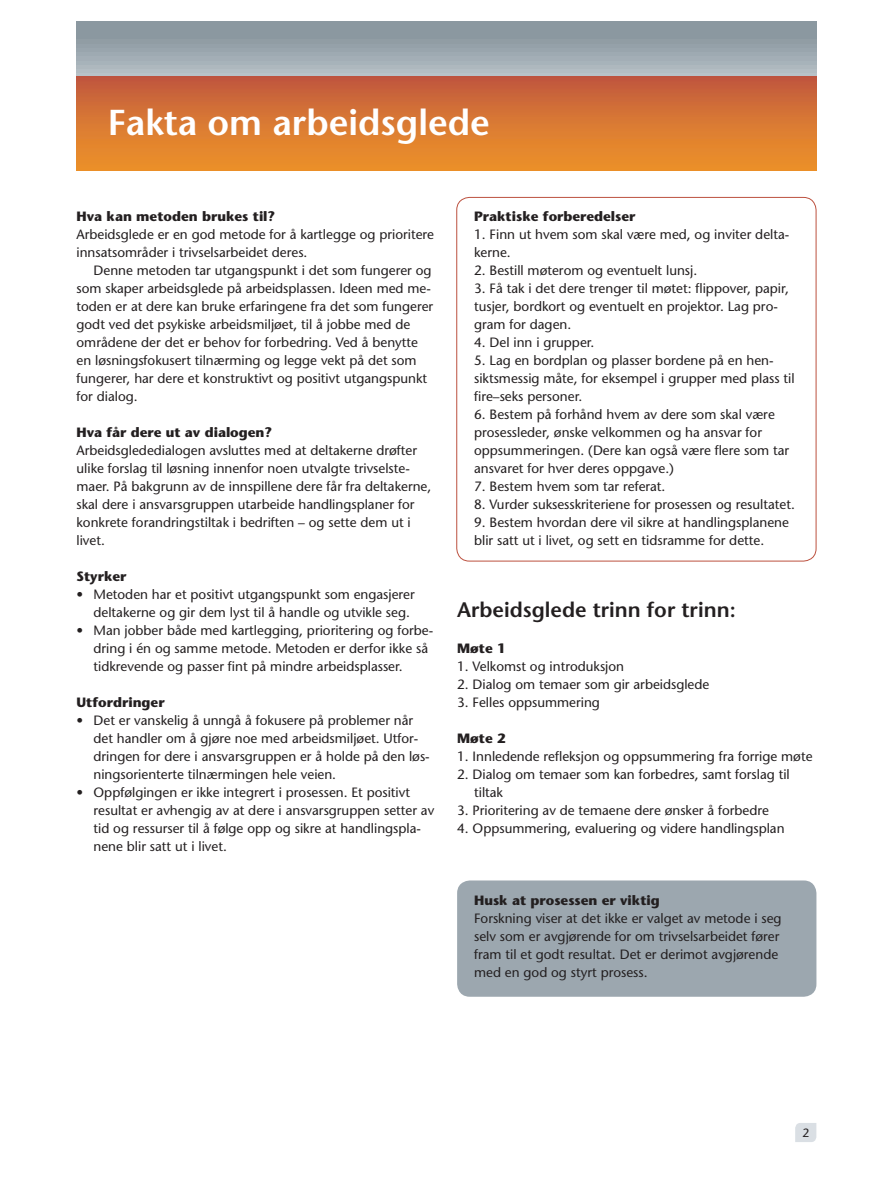
<style>
.page{position:relative;width:893px;height:1191px;background:#fff}
.page>*{position:absolute;margin:0;border:0;box-sizing:border-box;transform-origin:0 0}
.Undertittel{font:600 36px "Stone Sans";color:#fff}
.Møte__trinn_for_trin{font:600 21px "Stone Sans";color:#231f20}
.Nummerert_liste{font:13.5px/18px "Stone Sans";color:#231f20}
.Liste_med_punkter{font:13.5px/18px "Stone Sans";color:#231f20}
.Normaltekst{font:13.5px/18px "Stone Sans";color:#231f20}
.Normaltekst_m_innryk{font:13.5px/18px "Stone Sans";color:#231f20}
.Overskrift_uthevet{font:700 13.5px "Stone Sans";color:#231f20}
.Møte_med_nummerering{font:700 13.5px "Stone Sans";color:#231f20}
.pagina{font:12px "Stone Sans";color:#231f20}
</style>
<div class="page">
<svg style="left:77px;top:21px;width:739px;height:56px;background:#9ba5ac"></svg>
<div style="left:77px;top:77px;width:739px;height:93px;background:linear-gradient(to bottom,#c25a3e,#ef9428)"></div>
<svg style="left:795px;top:1123px;width:21px;height:19px"></svg>
<div style="left:456px;top:197px;width:360px;height:364px;border:1px solid #bc513f;border-radius:13px"></div>
<div style="left:457px;top:880px;width:359px;height:116px;background:#9ca7af;border-radius:13px"></div>
<p class="Undertittel" style="left:108px;top:100px;width:384px">Fakta om arbeidsglede</p>
<p class="Overskrift_uthevet" style="left:77px;top:207px;width:200px">Hva kan metoden brukes til?</p>
<p class="Normaltekst" style="left:77px;top:225px;width:359px">Arbeidsglede er en god metode for å kartlegge og prioritere innsatsområder i trivselsarbeidet deres.</p>
<p class="Normaltekst_m_innryk" style="left:77px;top:261px;width:358px;text-indent:17px">Denne metoden tar utgangspunkt i det som fungerer og som skaper arbeidsglede på arbeidsplassen. Ideen med me&shy;toden er at dere kan bruke erfaringene fra det som fungerer godt ved det psykiske arbeidsmiljøet, til å jobbe med de områdene der det er behov for forbedring. Ved å benytte en løsningsfokusert tilnærming og legge vekt på det som fungerer, har dere et konstruktivt og positivt utgangspunkt for dialog.</p>
<p class="Overskrift_uthevet" style="left:77px;top:423px;width:197px">Hva får dere ut av dialogen?</p>
<p class="Normaltekst" style="left:77px;top:441px;width:356px">Arbeidsglededialogen avsluttes med at deltakerne drøfter ulike forslag til løsning innenfor noen utvalgte trivselste&shy;maer. På bakgrunn av de innspillene dere får fra deltakerne, skal dere i ansvarsgruppen utarbeide handlingsplaner for konkrete forandringstiltak i bedriften – og sette dem ut i livet.</p>
<p class="Overskrift_uthevet" style="left:77px;top:567px;width:51px">Styrker</p>
<p class="Liste_med_punkter" style="left:94px;top:585px;width:323px;text-indent:-17px">• Metoden har et positivt utgangspunkt som engasjerer deltakerne og gir dem lyst til å handle og utvikle seg.</p>
<p class="Liste_med_punkter" style="left:94px;top:621px;width:341px;text-indent:-17px">• Man jobber både med kartlegging, prioritering og forbe&shy;dring i én og samme metode. Metoden er derfor ikke så tidkrevende og passer fint på mindre arbeidsplasser.</p>
<p class="Overskrift_uthevet" style="left:77px;top:693px;width:90px">Utfordringer</p>
<p class="Liste_med_punkter" style="left:94px;top:711px;width:338px;text-indent:-17px">• Det er vanskelig å unngå å fokusere på problemer når det handler om å gjøre noe med arbeidsmiljøet. Utfor&shy;dringen for dere i ansvarsgruppen er å holde på den løs&shy;ningsorienterte tilnærmingen hele veien.</p>
<p class="Liste_med_punkter" style="left:94px;top:783px;width:342px;text-indent:-17px">• Oppfølgingen er ikke integrert i prosessen. Et positivt resultat er avhengig av at dere i ansvarsgruppen setter av tid og ressurser til å følge opp og sikre at handlingspla&shy;nene blir satt ut i livet.</p>
<p class="Overskrift_uthevet" style="left:474px;top:207px;width:163px">Praktiske forberedelser</p>
<p class="Nummerert_liste" style="left:474px;top:225px;width:317px">1. Finn ut hvem som skal være med, og inviter delta&shy;kerne.</p>
<p class="Nummerert_liste" style="left:474px;top:261px;width:225px">2. Bestill møterom og eventuelt lunsj.</p>
<p class="Nummerert_liste" style="left:474px;top:279px;width:316px">3. Få tak i det dere trenger til møtet: flippover, papir, tusjer, bordkort og eventuelt en projektor. Lag pro&shy;gram for dagen.</p>
<p class="Nummerert_liste" style="left:474px;top:333px;width:122px">4. Del inn i grupper.</p>
<p class="Nummerert_liste" style="left:474px;top:351px;width:322px">5. Lag en bordplan og plasser bordene på en hen&shy;siktsmessig måte, for eksempel i grupper med plass til fire–seks personer.</p>
<p class="Nummerert_liste" style="left:474px;top:405px;width:317px">6. Bestem på forhånd hvem av dere som skal være prosessleder, ønske velkommen og ha ansvar for oppsummeringen. (Dere kan også være flere som tar ansvaret for hver deres oppgave.)</p>
<p class="Nummerert_liste" style="left:474px;top:477px;width:193px">7. Bestem hvem som tar referat.</p>
<p class="Nummerert_liste" style="left:474px;top:495px;width:322px">8. Vurder suksesskriteriene for prosessen og resultatet.</p>
<p class="Nummerert_liste" style="left:474px;top:513px;width:316px">9. Bestem hvordan dere vil sikre at handlingsplanene blir satt ut i livet, og sett en tidsramme for dette.</p>
<p class="Møte__trinn_for_trin" style="left:457px;top:596px;width:280px">Arbeidsglede trinn for trinn:</p>
<p class="Møte_med_nummerering" style="left:457px;top:639px;width:50px">Møte 1</p>
<p class="Nummerert_liste" style="left:457px;top:657px;width:168px">1. Velkomst og introduksjon</p>
<p class="Nummerert_liste" style="left:457px;top:675px;width:254px">2. Dialog om temaer som gir arbeidsglede</p>
<p class="Nummerert_liste" style="left:457px;top:693px;width:144px">3. Felles oppsummering</p>
<p class="Møte_med_nummerering" style="left:457px;top:729px;width:50px">Møte 2</p>
<p class="Nummerert_liste" style="left:457px;top:747px;width:357px">1. Innledende refleksjon og oppsummering fra forrige møte</p>
<p class="Nummerert_liste" style="left:474px;top:765px;width:317px;text-indent:-17px">2. Dialog om temaer som kan forbedres, samt forslag til tiltak</p>
<p class="Nummerert_liste" style="left:457px;top:801px;width:313px">3. Prioritering av de temaene dere ønsker å forbedre</p>
<p class="Nummerert_liste" style="left:457px;top:819px;width:329px">4. Oppsummering, evaluering og videre handlingsplan</p>
<p class="Overskrift_uthevet" style="left:474px;top:891px;width:187px">Husk at prosessen er viktig</p>
<p class="Normaltekst" style="left:474px;top:909px;width:309px">Forskning viser at det ikke er valget av metode i seg selv som er avgjørende for om trivselsarbeidet fører fram til et godt resultat. Det er derimot avgjørende med en god og styrt prosess.</p>
<p class="pagina" style="left:802px;top:1125px;width:8px">2</p>
</div>
